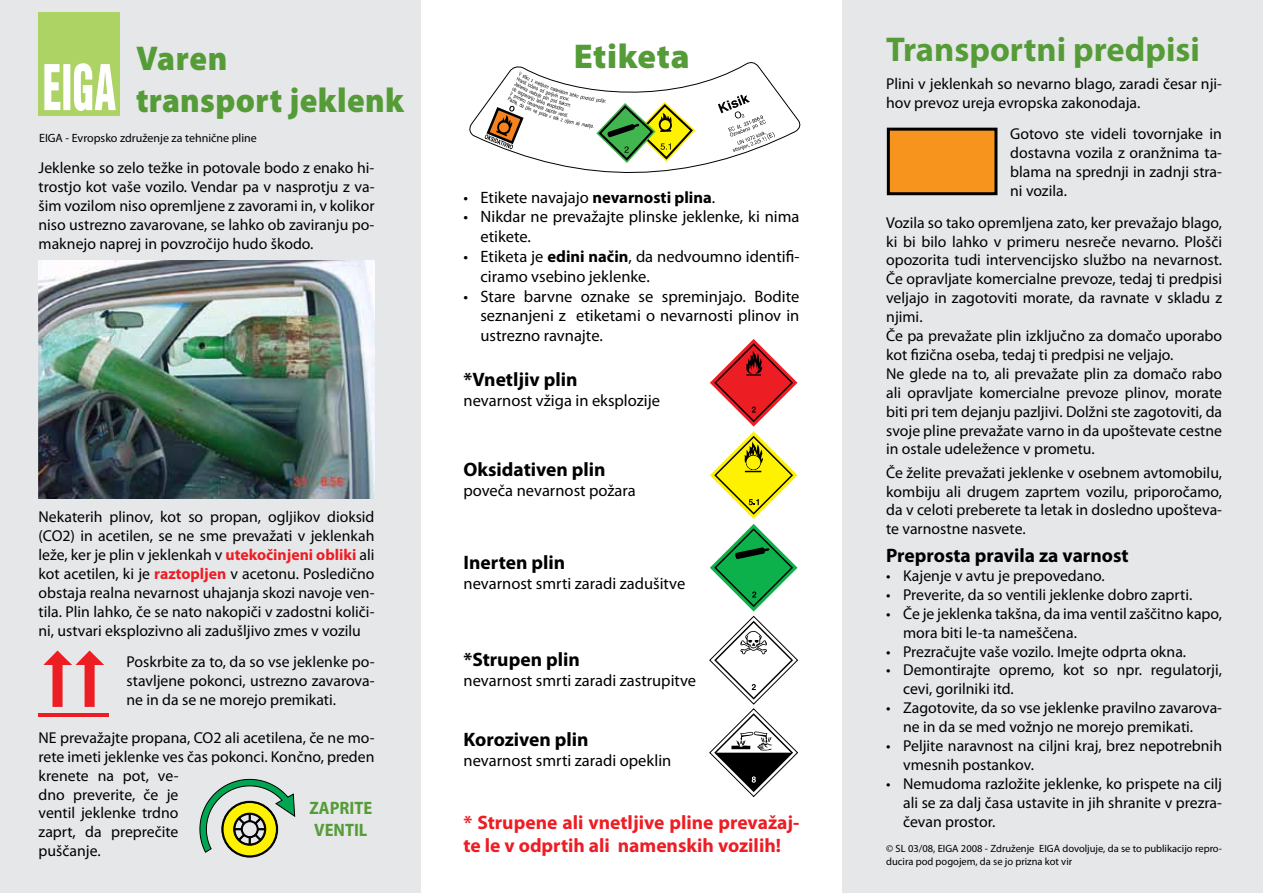
<style>
.page{position:relative;width:1263px;height:893px;background:#fff}
.page>*{position:absolute;margin:0;border:0;box-sizing:border-box;transform-origin:0 0}
.t1{font:900 34.5px/41.4px "Myriad Pro";letter-spacing:.01em;color:#559c38;scale:.95 1}
.t2{font:700 34.5px "Myriad Pro";color:#559c38}
.t3{font:900 34.5px "Myriad Pro";letter-spacing:.01em;color:#559c38}
.t4{font:700 19.5px "Myriad Pro";color:#000}
.t5{font:700 19.5px/23.4px "Myriad Pro";color:#ed1d24}
.t6{font:700 semi-condensed 18px/21.6px "Myriad Pro";color:#559c38}
.t7{font:16.5px/19.8px "Myriad Pro";color:#000}
.t8{font:15.75px/18.9px "Myriad Pro";color:#000}
.t9{font:12px "Myriad Pro";color:#000}
.t10{font:10.5px/12.6px "Myriad Pro";color:#000}
.s1{font-weight:700;color:#ed1d24}
.s2{font-weight:700}
</style>
<div class="page">
<div style="left:0;top:0;width:421px;height:893px;background:#e6e7e8"></div>
<div style="left:842px;top:0;width:421px;height:893px;background:#e6e7e8"></div>
<div style="left:39px;top:12px;width:81px;height:103px;background:#add365"></div>
<svg style="left:44px;top:63px;width:72px;height:48px"></svg>
<svg style="left:709px;top:339px;width:89px;height:458px"></svg>
<img style="left:39px;top:260px;width:335px;height:238px">
<svg style="left:43px;top:650px;width:61px;height:57px"></svg>
<hr style="left:38px;top:713px;width:71px;height:4px;background:#ed1d24">
<svg style="left:200px;top:779px;width:95px;height:78px"></svg>
<div style="left:888px;top:129px;width:108px;height:65px;background:#f7941e"></div>
<div style="left:887px;top:128px;width:110px;height:67px;border:3px solid #000"></div>
<svg style="left:469px;top:62px;width:332px;height:111px"></svg>
<h1 class="t1" style="left:136px;top:38px;width:283px">Varen<br>transport jeklenk</h1>
<h1 class="t3" style="left:574px;top:36px;width:118px">Etiketa</h1>
<p class="t9" style="left:39px;top:131px;width:219px">EIGA - Evropsko združenje za tehnične pline</p>
<p class="t8" style="left:39px;top:158px;width:337px;text-align:justify">Jeklenke so zelo težke in potovale bodo z enako hi&shy;trostjo kot vaše vozilo. Vendar pa v nasprotju z va&shy;šim vozilom niso opremljene z zavorami in, v kolikor niso ustrezno zavarovane, se lahko ob zaviranju po&shy;maknejo naprej in povzročijo hudo škodo.</p>
<p class="t8" style="left:39px;top:507px;width:337px;text-align:justify">Nekaterih plinov, kot so propan, ogljikov dioksid (CO2) in acetilen, se ne sme prevažati v jeklenkah leže, ker je plin v jeklenkah v <span class="s1">utekočinjeni obliki</span> ali kot acetilen, ki je <span class="s1">raztopljen</span> v acetonu. Posledično obstaja realna nevarnost uhajanja skozi navoje ven&shy;tila. Plin lahko, če se nato nakopiči v zadostni količi&shy;ni, ustvari eksplozivno ali zadušljivo zmes v vozilu</p>
<p class="t8" style="left:127px;top:652px;width:249px;text-align:justify">Poskrbite za to, da so vse jeklenke po&shy;stavljene pokonci, ustrezno zavarova&shy;ne in da se ne morejo premikati.</p>
<p class="t8" style="left:39px;top:728px;width:337px">NE prevažajte propana, CO2 ali acetilena, če ne mo&shy;rete imeti jeklenke ves čas pokonci. Končno, preden krenete na pot, ve-<br>dno preverite, če je<br>ventil jeklenke trdno<br>zaprt, da preprečite<br>puščanje.</p>
<p class="t6" style="left:309px;top:797px;width:64px">ZAPRITE<br>VENTIL</p>
<p class="t7" style="left:463px;top:187px;width:253px">• Etikete navajajo <span class="s2">nevarnosti plina</span>.</p>
<p class="t7" style="left:480px;top:207px;width:320px;text-indent:-17px">• Nikdar ne prevažajte plinske jeklenke, ki nima etikete.</p>
<p class="t7" style="left:480px;top:246px;width:320px;text-indent:-17px">• Etiketa je <span class="s2">edini način</span>, da nedvoumno identifi&shy;ciramo vsebino jeklenke.</p>
<p class="t7" style="left:480px;top:286px;width:320px;text-align:justify;text-indent:-17px">• Stare barvne oznake se spreminjajo. Bodite seznanjeni z etiketami o nevarnosti plinov in ustrezno ravnajte.</p>
<p class="t4" style="left:463px;top:367px;width:116px">*Vnetljiv plin</p>
<p class="t7" style="left:463px;top:390px;width:198px">nevarnost vžiga in eksplozije</p>
<p class="t4" style="left:463px;top:457px;width:144px">Oksidativen plin</p>
<p class="t7" style="left:463px;top:480px;width:174px">poveča nevarnost požara</p>
<p class="t4" style="left:463px;top:549px;width:103px">Inerten plin</p>
<p class="t7" style="left:463px;top:573px;width:223px">nevarnost smrti zaradi zadušitve</p>
<p class="t4" style="left:463px;top:646px;width:118px">*Strupen plin</p>
<p class="t7" style="left:463px;top:670px;width:234px">nevarnost smrti zaradi zastrupitve</p>
<p class="t4" style="left:463px;top:726px;width:127px">Koroziven plin</p>
<p class="t7" style="left:463px;top:750px;width:209px">nevarnost smrti zaradi opeklin</p>
<p class="t5" style="left:463px;top:810px;width:337px">* Strupene ali vnetljive pline prevažaj&shy;te le v odprtih ali namenskih vozilih!</p>
<h1 class="t2" style="left:886px;top:27px;width:315px">Transportni predpisi</h1>
<p class="t8" style="left:886px;top:74px;width:337px">Plini v jeklenkah so nevarno blago, zaradi česar nji&shy;hov prevoz ureja evropska zakonodaja.</p>
<p class="t8" style="left:1010px;top:124px;width:213px;text-align:justify">Gotovo ste videli tovornjake in dostavna vozila z oranžnima ta&shy;blama na sprednji in zadnji stra&shy;ni vozila.</p>
<p class="t8" style="left:886px;top:213px;width:338px">Vozila so tako opremljena zato, ker prevažajo blago, ki bi bilo lahko v primeru nesreče nevarno. Plošči opozorita tudi intervencijsko službo na nevarnost.<br>Če opravljate komercialne prevoze, tedaj ti predpisi veljajo in zagotoviti morate, da ravnate v skladu z njimi.<br>Če pa prevažate plin izključno za domačo uporabo kot fizična oseba, tedaj ti predpisi ne veljajo.<br>Ne glede na to, ali prevažate plin za domačo rabo ali opravljate komercialne prevoze plinov, morate biti pri tem dejanju pazljivi. Dolžni ste zagotoviti, da svoje pline prevažate varno in da upoštevate cestne in ostale udeležence v prometu.</p>
<p class="t8" style="left:886px;top:463px;width:337px;text-align:justify">Če želite prevažati jeklenke v osebnem avtomobilu, kombiju ali drugem zaprtem vozilu, priporočamo, da v celoti preberete ta letak in dosledno upošteva&shy;te varnostne nasvete.</p>
<p class="t4" style="left:886px;top:543px;width:244px">Preprosta pravila za varnost</p>
<p class="t8" style="left:886px;top:566px;width:220px">• Kajenje v avtu je prepovedano.</p>
<p class="t8" style="left:886px;top:585px;width:308px">• Preverite, da so ventili jeklenke dobro zaprti.</p>
<p class="t8" style="left:903px;top:604px;width:320px;text-indent:-17px">• Če je jeklenka takšna, da ima ventil zaščitno kapo, mora biti le-ta nameščena.</p>
<p class="t8" style="left:886px;top:641px;width:302px">• Prezračujte vaše vozilo. Imejte odprta okna.</p>
<p class="t8" style="left:903px;top:660px;width:320px;text-indent:-17px">• Demontirajte opremo, kot so npr. regulatorji, cevi, gorilniki itd.</p>
<p class="t8" style="left:903px;top:698px;width:320px;text-indent:-17px">• Zagotovite, da so vse jeklenke pravilno zavarova&shy;ne in da se med vožnjo ne morejo premikati.</p>
<p class="t8" style="left:903px;top:736px;width:320px;text-indent:-17px">• Peljite naravnost na ciljni kraj, brez nepotrebnih vmesnih postankov.</p>
<p class="t8" style="left:903px;top:774px;width:320px;text-align:justify;text-indent:-17px">• Nemudoma razložite jeklenke, ko prispete na cilj ali se za dalj časa ustavite in jih shranite v prezra&shy;čevan prostor.</p>
<p class="t10" style="left:886px;top:842px;width:337px">© SL 03/08, EIGA 2008 - Združenje EIGA dovoljuje, da se to publikacijo repro&shy;ducira pod pogojem, da se jo prizna kot vir</p>
</div>
